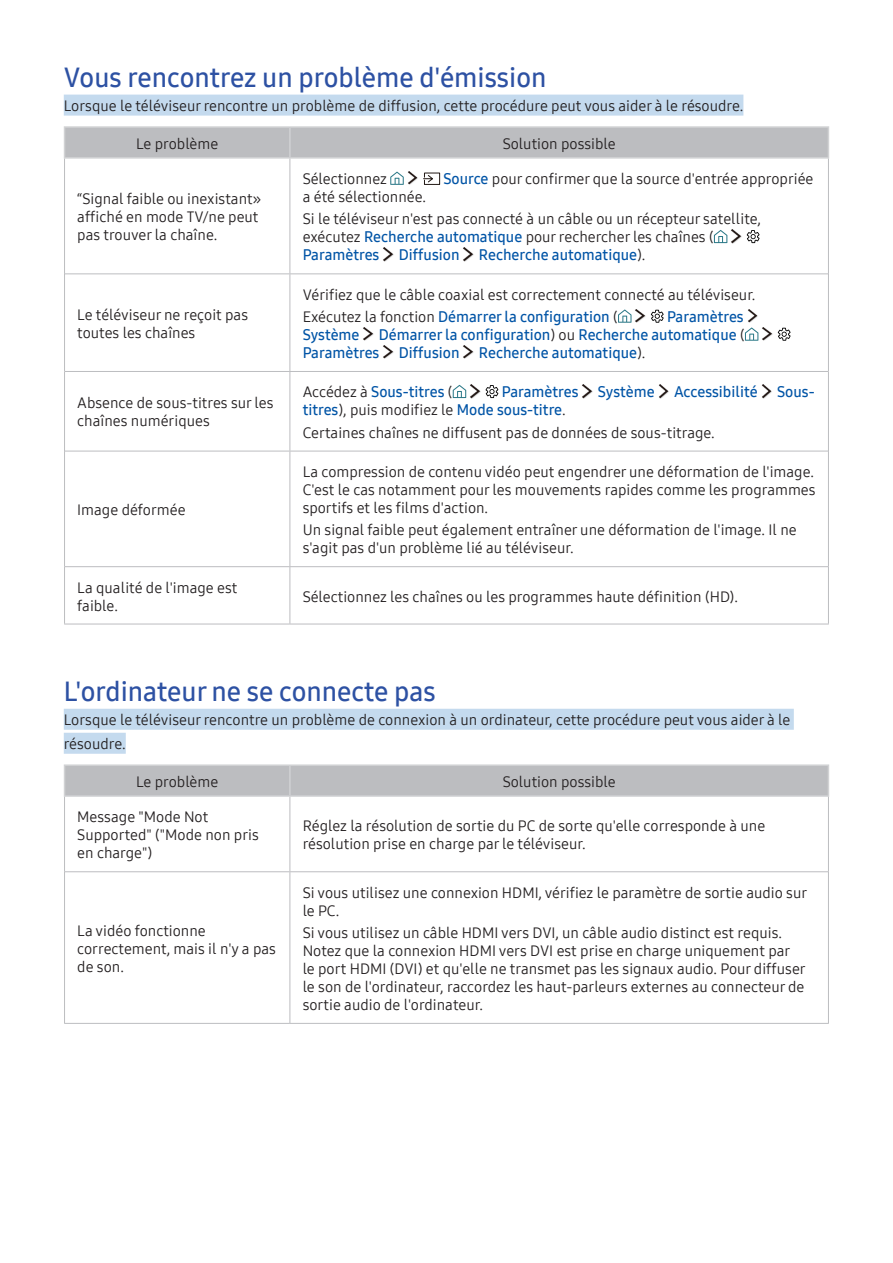
<style>
.page{position:relative;width:893px;height:1263px;background:#fff}
.page>*{position:absolute;margin:0;border:0;box-sizing:border-box;transform-origin:0 0}
.Heading1{font:27px "Samsung One 600";color:#2d51a3}
.Description-Cell{font:15px/18px "Samsung One 400";color:#231f20}
.Description-Cell-2{font:15px/18px "Samsung One 600";color:#0154a6}
.Heading1-Info{font:15px/24px "Samsung One 400";color:#231f20}
.Description-Center-C{font:15px "Samsung One 400";color:#231f20}
.s1{font-family:"Samsung One 600";color:#0154a6}
.s2{font-family:"Samsung One 400";color:#231f20}
</style>
<div class="page">
<div style="left:64px;top:95px;width:679px;height:21px;background:#c4daee"></div>
<div style="left:64px;top:709px;width:730px;height:21px;background:#c4daee"></div>
<div style="left:64px;top:733px;width:62px;height:21px;background:#c4daee"></div>
<hr style="left:65px;top:566px;width:225px;height:1px;background:#bcbdc0">
<hr style="left:290px;top:566px;width:538px;height:1px;background:#bcbdc0">
<hr style="left:64px;top:624px;width:226px;height:1px;background:#bcbdc0">
<hr style="left:290px;top:624px;width:539px;height:1px;background:#bcbdc0">
<hr style="left:64px;top:126px;width:226px;height:2px;background:#d1d2d4">
<hr style="left:290px;top:126px;width:539px;height:2px;background:#d1d2d4">
<div style="left:64px;top:128px;width:765px;height:29px;background:#bcbdc0"></div>
<hr style="left:64px;top:157px;width:226px;height:2px;background:#d1d2d4">
<hr style="left:290px;top:157px;width:539px;height:2px;background:#d1d2d4">
<hr style="left:65px;top:371px;width:225px;height:1px;background:#bcbdc0">
<hr style="left:290px;top:371px;width:538px;height:1px;background:#bcbdc0">
<hr style="left:65px;top:451px;width:225px;height:1px;background:#bcbdc0">
<hr style="left:290px;top:451px;width:538px;height:1px;background:#bcbdc0">
<hr style="left:289px;top:128px;width:2px;height:29px;background:#d1d2d4">
<hr style="left:290px;top:159px;width:1px;height:114px;background:#bcbdc0">
<hr style="left:290px;top:274px;width:1px;height:97px;background:#bcbdc0">
<hr style="left:290px;top:372px;width:1px;height:79px;background:#bcbdc0">
<hr style="left:290px;top:451px;width:1px;height:115px;background:#bcbdc0">
<hr style="left:290px;top:567px;width:1px;height:57px;background:#bcbdc0">
<hr style="left:64px;top:159px;width:1px;height:115px;background:#bcbdc0">
<hr style="left:828px;top:159px;width:1px;height:115px;background:#bcbdc0">
<hr style="left:64px;top:274px;width:1px;height:97px;background:#bcbdc0">
<hr style="left:828px;top:274px;width:1px;height:97px;background:#bcbdc0">
<hr style="left:64px;top:371px;width:1px;height:80px;background:#bcbdc0">
<hr style="left:828px;top:371px;width:1px;height:80px;background:#bcbdc0">
<hr style="left:64px;top:451px;width:1px;height:116px;background:#bcbdc0">
<hr style="left:828px;top:451px;width:1px;height:116px;background:#bcbdc0">
<hr style="left:64px;top:567px;width:1px;height:57px;background:#bcbdc0">
<hr style="left:828px;top:567px;width:1px;height:57px;background:#bcbdc0">
<hr style="left:65px;top:273px;width:225px;height:1px;background:#bcbdc0">
<hr style="left:290px;top:273px;width:538px;height:1px;background:#bcbdc0">
<svg style="left:390px;top:172px;width:14px;height:13px"></svg>
<img style="left:408px;top:171px;width:10px;height:14px">
<svg style="left:423px;top:173px;width:17px;height:12px"></svg>
<svg style="left:714px;top:230px;width:13px;height:13px"></svg>
<img style="left:731px;top:229px;width:11px;height:14px">
<svg style="left:747px;top:230px;width:12px;height:13px"></svg>
<img style="left:383px;top:247px;width:11px;height:14px">
<img style="left:463px;top:247px;width:11px;height:14px">
<svg style="left:618px;top:309px;width:13px;height:14px"></svg>
<img style="left:635px;top:309px;width:11px;height:14px">
<svg style="left:651px;top:310px;width:13px;height:13px"></svg>
<img style="left:748px;top:309px;width:10px;height:14px">
<img style="left:363px;top:327px;width:11px;height:14px">
<svg style="left:745px;top:327px;width:13px;height:14px"></svg>
<img style="left:762px;top:327px;width:11px;height:14px">
<svg style="left:778px;top:328px;width:12px;height:13px"></svg>
<img style="left:383px;top:345px;width:11px;height:14px">
<img style="left:463px;top:345px;width:11px;height:14px">
<svg style="left:453px;top:385px;width:13px;height:13px"></svg>
<img style="left:470px;top:384px;width:11px;height:14px">
<svg style="left:486px;top:385px;width:12px;height:13px"></svg>
<img style="left:582px;top:384px;width:11px;height:14px">
<img style="left:659px;top:384px;width:10px;height:14px">
<img style="left:762px;top:384px;width:10px;height:14px">
<hr style="left:64px;top:764px;width:226px;height:2px;background:#d1d2d4">
<hr style="left:290px;top:764px;width:539px;height:2px;background:#d1d2d4">
<div style="left:64px;top:766px;width:765px;height:29px;background:#bcbdc0"></div>
<hr style="left:64px;top:795px;width:226px;height:2px;background:#d1d2d4">
<hr style="left:290px;top:795px;width:539px;height:2px;background:#d1d2d4">
<hr style="left:65px;top:871px;width:225px;height:1px;background:#bcbdc0">
<hr style="left:290px;top:871px;width:538px;height:1px;background:#bcbdc0">
<hr style="left:64px;top:1023px;width:226px;height:1px;background:#bcbdc0">
<hr style="left:290px;top:1023px;width:539px;height:1px;background:#bcbdc0">
<hr style="left:289px;top:766px;width:2px;height:29px;background:#d1d2d4">
<hr style="left:290px;top:797px;width:1px;height:74px;background:#bcbdc0">
<hr style="left:290px;top:872px;width:1px;height:151px;background:#bcbdc0">
<hr style="left:64px;top:797px;width:1px;height:75px;background:#bcbdc0">
<hr style="left:828px;top:797px;width:1px;height:75px;background:#bcbdc0">
<hr style="left:64px;top:872px;width:1px;height:151px;background:#bcbdc0">
<hr style="left:828px;top:872px;width:1px;height:151px;background:#bcbdc0">
<p class="Heading1" style="left:64px;top:59px;width:484px">Vous rencontrez un problème d'émission</p>
<p class="Heading1-Info" style="left:64px;top:94px;width:681px">Lorsque le téléviseur rencontre un problème de diffusion, cette procédure peut vous aider à le résoudre.</p>
<p class="Description-Center-C" style="left:136px;top:133px;width:84px">Le problème</p>
<p class="Description-Center-C" style="left:503px;top:133px;width:114px">Solution possible</p>
<p class="Description-Cell" style="left:77px;top:190px;width:186px">“Signal faible ou inexistant» affiché en mode TV/ne peut pas trouver la chaîne.</p>
<p class="Description-Cell" style="left:77px;top:305px;width:172px">Le téléviseur ne reçoit pas toutes les chaînes</p>
<p class="Description-Cell" style="left:77px;top:394px;width:198px">Absence de sous-titres sur les chaînes numériques</p>
<p class="Description-Cell" style="left:77px;top:501px;width:110px">Image déformée</p>
<p class="Description-Cell" style="left:303px;top:170px;width:86px">Sélectionnez</p>
<p class="Description-Cell" style="left:443px;top:170px;width:372px"><span class="s1">Source</span> pour confirmer que la source d'entrée appropriée</p>
<p class="Description-Cell" style="left:303px;top:188px;width:125px">a été sélectionnée.</p>
<p class="Description-Cell" style="left:303px;top:210px;width:460px">Si le téléviseur n'est pas connecté à un câble ou un récepteur satellite, exécutez <span class="s1">Recherche automatique</span> pour rechercher les chaînes (<br><span class="s1">Paramètres</span></p>
<p class="Description-Cell-2" style="left:399px;top:246px;width:62px">Diffusion</p>
<p class="Description-Cell-2" style="left:479px;top:246px;width:168px">Recherche automatique<span class="s2">).</span></p>
<p class="Description-Cell" style="left:303px;top:285px;width:454px">Vérifiez que le câble coaxial est correctement connecté au téléviseur.</p>
<p class="Description-Cell-2" style="left:303px;top:308px;width:317px"><span class="s2">Exécutez la fonction</span> Démarrer la configuration <span class="s2">(</span></p>
<p class="Description-Cell-2" style="left:667px;top:308px;width:78px">Paramètres</p>
<p class="Description-Cell-2" style="left:303px;top:326px;width:58px">Système</p>
<p class="Description-Cell-2" style="left:303px;top:326px;width:444px;text-indent:76px">Démarrer la configuration<span class="s2">) ou</span> Recherche automatique <span class="s2">(<br></span>Paramètres</p>
<p class="Description-Cell-2" style="left:399px;top:344px;width:62px">Diffusion</p>
<p class="Description-Cell-2" style="left:479px;top:344px;width:168px">Recherche automatique<span class="s2">).</span></p>
<p class="Description-Cell-2" style="left:303px;top:383px;width:152px"><span class="s2">Accédez à</span> Sous-titres <span class="s2">(</span></p>
<p class="Description-Cell-2" style="left:502px;top:383px;width:78px">Paramètres</p>
<p class="Description-Cell-2" style="left:598px;top:383px;width:58px">Système</p>
<p class="Description-Cell-2" style="left:674px;top:383px;width:85px">Accessibilité</p>
<p class="Description-Cell-2" style="left:777px;top:383px;width:39px">Sous-</p>
<p class="Description-Cell-2" style="left:303px;top:401px;width:265px">titres<span class="s2">), puis modifiez le</span> Mode sous-titre<span class="s2">.</span></p>
<p class="Description-Cell" style="left:303px;top:423px;width:414px">Certaines chaînes ne diffusent pas de données de sous-titrage.</p>
<p class="Description-Cell" style="left:303px;top:462px;width:514px;text-align:justify">La compression de contenu vidéo peut engendrer une déformation de l'image.<br>C'est le cas notamment pour les mouvements rapides comme les programmes sportifs et les films d'action.</p>
<p class="Description-Cell" style="left:303px;top:521px;width:496px">Un signal faible peut également entraîner une déformation de l'image. Il ne s'agit pas d'un problème lié au téléviseur.</p>
<p class="Description-Cell" style="left:77px;top:578px;width:162px">La qualité de l'image est faible.</p>
<p class="Description-Cell" style="left:303px;top:587px;width:437px">Sélectionnez les chaînes ou les programmes haute définition (HD).</p>
<p class="Heading1" style="left:64px;top:673px;width:374px">L'ordinateur ne se connecte pas</p>
<p class="Heading1-Info" style="left:64px;top:708px;width:728px">Lorsque le téléviseur rencontre un problème de connexion à un ordinateur, cette procédure peut vous aider à le résoudre.</p>
<p class="Description-Center-C" style="left:136px;top:771px;width:84px">Le problème</p>
<p class="Description-Center-C" style="left:503px;top:771px;width:114px">Solution possible</p>
<p class="Description-Cell" style="left:77px;top:808px;width:183px">Message "Mode Not<br>Supported" ("Mode non pris en charge")</p>
<p class="Description-Cell" style="left:303px;top:817px;width:464px">Réglez la résolution de sortie du PC de sorte qu'elle corresponde à une résolution prise en charge par le téléviseur.</p>
<p class="Description-Cell" style="left:77px;top:921px;width:200px">La vidéo fonctionne correctement, mais il n'y a pas de son.</p>
<p class="Description-Cell" style="left:303px;top:883px;width:506px">Si vous utilisez une connexion HDMI, vérifiez le paramètre de sortie audio sur le PC.</p>
<p class="Description-Cell" style="left:303px;top:923px;width:504px">Si vous utilisez un câble HDMI vers DVI, un câble audio distinct est requis.<br>Notez que la connexion HDMI vers DVI est prise en charge uniquement par le port HDMI (DVI) et qu'elle ne transmet pas les signaux audio. Pour diffuser le son de l'ordinateur, raccordez les haut-parleurs externes au connecteur de sortie audio de l'ordinateur.</p>
</div>
